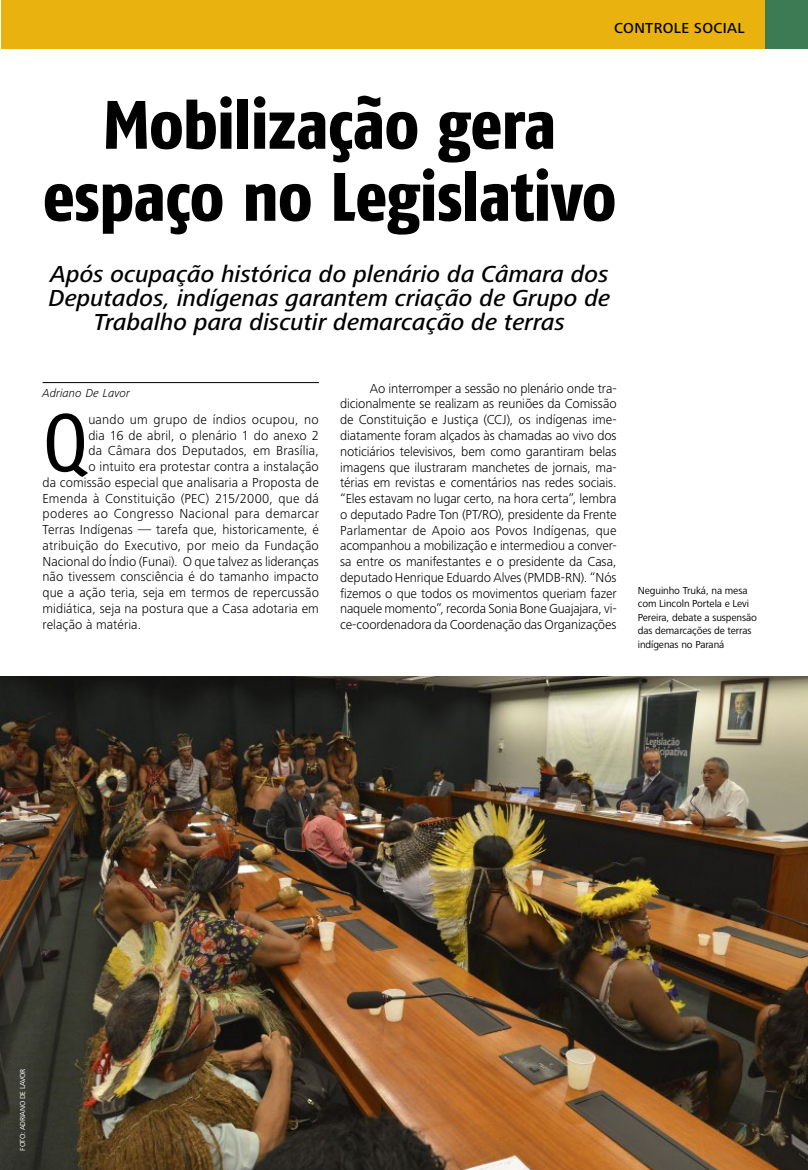
<style>
.page{position:relative;width:808px;height:1170px;background:#fff}
.page>*{position:absolute;margin:0;border:0;box-sizing:border-box;transform-origin:0 0}
.t1{font:82.5px "Officina Serif Std";color:#000}
.t2{font:800 68.25px/72px "Fago Co Lf";letter-spacing:-.01em;color:#000;text-align:center}
.t3{font:italic 500 24px/24px "Frutiger Next LT";color:#000;text-align:center}
.t4{font:500 15px "Frutiger Next LT";letter-spacing:.025em;color:#000}
.t5{font:300 13.5px/15.8px "Frutiger Next LT";letter-spacing:.005em;color:#000;text-align:justify}
.t6{font:italic 300 12px "Frutiger Next LT";color:#000}
.t7{font:10.5px/13.5px "Frutiger Next LT";letter-spacing:-.01em;color:#000}
.t8{font:7.5px "Frutiger Next LT";color:#fff}
</style>
<div class="page">
<img style="left:0;top:676px;width:808px;height:493px">
<hr style="left:43px;top:382px;width:276px;height:1px;background:#000">
<div style="left:1px;top:0;width:807px;height:49px;background:#e9b20f"></div>
<div style="left:765px;top:0;width:43px;height:49px;background:#3c7b54"></div>
<p class="t4" style="left:614px;top:20px;width:132px">CONTROLE SOCIAL</p>
<h2 class="t2" style="left:43px;top:88px;width:575px">Mobilização gera espaço no Legislativo</h2>
<h3 class="t3" style="left:49px;top:262px;width:563px">Após ocupação histórica do plenário da Câmara dos<br>Deputados, indígenas garantem criação de Grupo de<br>Trabalho para discutir demarcação de terras</h3>
<p class="t6" style="left:43px;top:387px;width:89px">Adriano De Lavor</p>
<h1 class="t1" style="left:43px;top:395px;width:47px">Q</h1>
<p class="t5" style="left:88px;top:411px;width:232px">uando um grupo de índios ocupou, no</p>
<p class="t5" style="left:88px;top:427px;width:232px">dia 16 de abril, o plenário 1 do anexo 2</p>
<p class="t5" style="left:88px;top:443px;width:232px">da Câmara dos Deputados, em Brasília,</p>
<p class="t5" style="left:88px;top:458px;width:232px">o intuito era protestar contra a instalação</p>
<p class="t5" style="left:43px;top:474px;width:278px">da comissão especial que analisaria a Proposta de</p>
<p class="t5" style="left:43px;top:490px;width:278px">Emenda à Constituição (PEC) 215/2000, que dá</p>
<p class="t5" style="left:43px;top:506px;width:278px">poderes ao Congresso Nacional para demarcar</p>
<p class="t5" style="left:43px;top:521px;width:278px">Terras Indígenas — tarefa que, historicamente, é</p>
<p class="t5" style="left:43px;top:537px;width:278px">atribuição do Executivo, por meio da Fundação</p>
<p class="t5" style="left:43px;top:553px;width:278px">Nacional do Índio (Funai). O que talvez as lideranças</p>
<p class="t5" style="left:43px;top:569px;width:278px">não tivessem consciência é do tamanho impacto</p>
<p class="t5" style="left:43px;top:584px;width:278px">que a ação teria, seja em termos de repercussão</p>
<p class="t5" style="left:43px;top:600px;width:278px">midiática, seja na postura que a Casa adotaria em</p>
<p class="t5" style="left:43px;top:616px;width:100px">relação à matéria.</p>
<p class="t5" style="left:340px;top:380px;width:278px;text-indent:30px">Ao interromper a sessão no plenário onde tra&shy;dicionalmente se realizam as reuniões da Comissão de Constituição e Justiça (CCJ), os indígenas ime&shy;diatamente foram alçados às chamadas ao vivo dos noticiários televisivos, bem como garantiram belas imagens que ilustraram manchetes de jornais, ma&shy;térias em revistas e comentários nas redes sociais. “Eles estavam no lugar certo, na hora certa”, lembra o deputado Padre Ton (PT/RO), presidente da Frente Parlamentar de Apoio aos Povos Indígenas, que acompanhou a mobilização e intermediou a conver&shy;sa entre os manifestantes e o presidente da Casa, deputado Henrique Eduardo Alves (PMDB-RN). “Nós fizemos o que todos os movimentos queriam fazer naquele momento”, recorda Sonia Bone Guajajara, vi&shy;ce-coordenadora da Coordenação das Organizações</p>
<p class="t7" style="left:638px;top:583px;width:121px">Neguinho Truká, na mesa com Lincoln Portela e Levi<br>Pereira, debate a suspensão das demarcações de terras indígenas no Paraná</p>
<p class="t8" style="left:19px;top:1150px;width:83px;rotate:-90deg">Foto: adrianode lavor</p>
</div>
